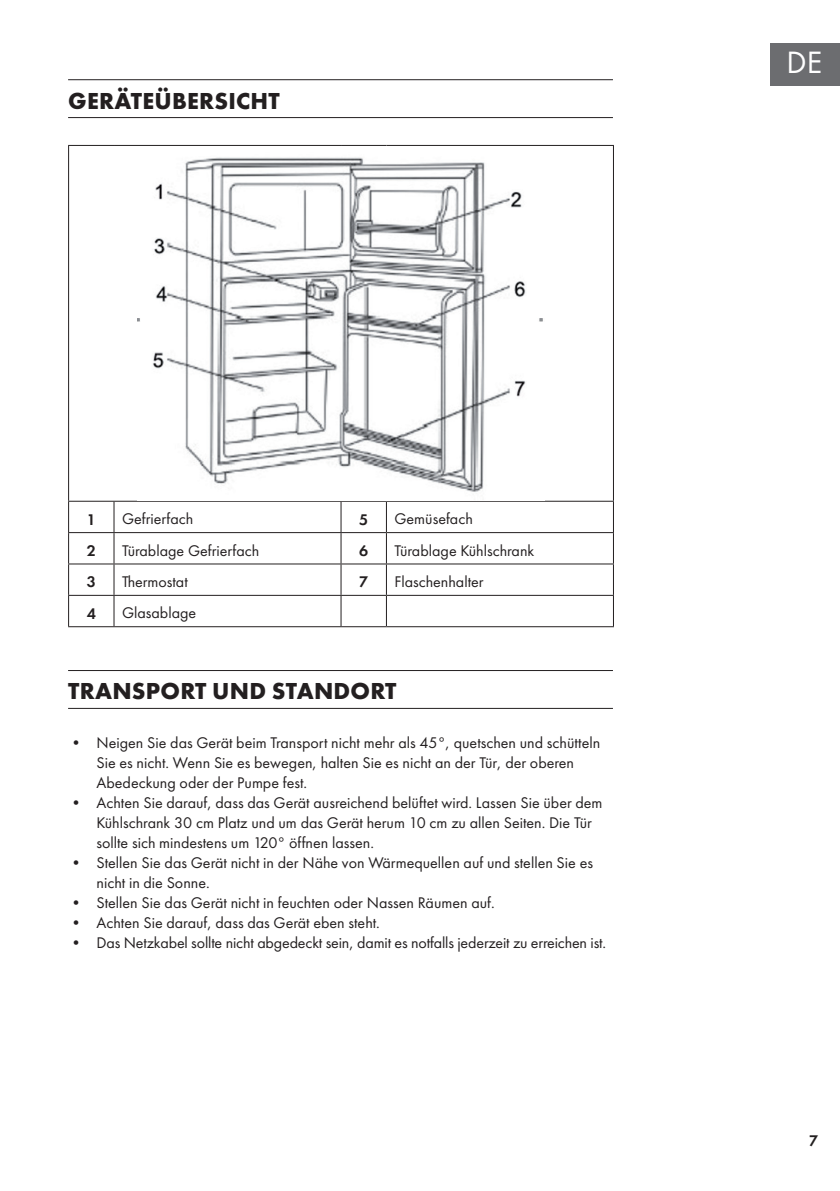
<style>
.page{position:relative;width:840px;height:1191px;background:#fff}
.page>*{position:absolute;margin:0;border:0;box-sizing:border-box;transform-origin:0 0}
.t1{font:32px "Futura PTW08";color:#fff}
.t2{font:700 24px "Futura PTW08";letter-spacing:.01em;color:#231f20}
.t3{font:16px/20px "Futura PTW08";color:#231f20}
.t4{font:600 16px "Futura PTW08";color:#231f20}
</style>
<div class="page">
<div style="left:770px;top:43px;width:69px;height:42px;background:#6c6d70"></div>
<hr style="left:68px;top:79px;width:544px;height:1px;background:#231f20">
<hr style="left:68px;top:117px;width:544px;height:1px;background:#231f20">
<hr style="left:68px;top:670px;width:544px;height:1px;background:#231f20">
<hr style="left:68px;top:708px;width:544px;height:1px;background:#231f20">
<hr style="left:68px;top:145px;width:46px;height:1px;background:#231f20">
<hr style="left:68px;top:146px;width:1px;height:355px;background:#231f20">
<hr style="left:114px;top:145px;width:227px;height:1px;background:#231f20">
<hr style="left:341px;top:145px;width:45px;height:1px;background:#231f20">
<hr style="left:386px;top:145px;width:227px;height:1px;background:#231f20">
<hr style="left:612px;top:146px;width:1px;height:355px;background:#231f20">
<hr style="left:68px;top:501px;width:46px;height:1px;background:#231f20">
<hr style="left:68px;top:502px;width:1px;height:30px;background:#231f20">
<hr style="left:114px;top:501px;width:227px;height:1px;background:#231f20">
<hr style="left:113px;top:502px;width:1px;height:30px;background:#231f20">
<hr style="left:341px;top:501px;width:45px;height:1px;background:#231f20">
<hr style="left:340px;top:502px;width:1px;height:30px;background:#231f20">
<hr style="left:386px;top:501px;width:227px;height:1px;background:#231f20">
<hr style="left:386px;top:502px;width:1px;height:30px;background:#231f20">
<hr style="left:612px;top:502px;width:1px;height:30px;background:#231f20">
<hr style="left:68px;top:532px;width:46px;height:1px;background:#231f20">
<hr style="left:68px;top:533px;width:1px;height:30px;background:#231f20">
<hr style="left:114px;top:532px;width:227px;height:1px;background:#231f20">
<hr style="left:113px;top:533px;width:1px;height:30px;background:#231f20">
<hr style="left:341px;top:532px;width:45px;height:1px;background:#231f20">
<hr style="left:340px;top:533px;width:1px;height:30px;background:#231f20">
<hr style="left:386px;top:532px;width:227px;height:1px;background:#231f20">
<hr style="left:386px;top:533px;width:1px;height:30px;background:#231f20">
<hr style="left:612px;top:533px;width:1px;height:30px;background:#231f20">
<hr style="left:68px;top:563px;width:46px;height:1px;background:#231f20">
<hr style="left:68px;top:564px;width:1px;height:31px;background:#231f20">
<hr style="left:114px;top:563px;width:227px;height:1px;background:#231f20">
<hr style="left:113px;top:564px;width:1px;height:31px;background:#231f20">
<hr style="left:341px;top:563px;width:45px;height:1px;background:#231f20">
<hr style="left:340px;top:564px;width:1px;height:31px;background:#231f20">
<hr style="left:386px;top:563px;width:227px;height:1px;background:#231f20">
<hr style="left:386px;top:564px;width:1px;height:31px;background:#231f20">
<hr style="left:612px;top:564px;width:1px;height:31px;background:#231f20">
<hr style="left:68px;top:595px;width:46px;height:1px;background:#231f20">
<hr style="left:68px;top:596px;width:1px;height:30px;background:#231f20">
<hr style="left:114px;top:595px;width:227px;height:1px;background:#231f20">
<hr style="left:113px;top:596px;width:1px;height:30px;background:#231f20">
<hr style="left:341px;top:595px;width:45px;height:1px;background:#231f20">
<hr style="left:340px;top:596px;width:1px;height:30px;background:#231f20">
<hr style="left:386px;top:595px;width:227px;height:1px;background:#231f20">
<hr style="left:386px;top:596px;width:1px;height:30px;background:#231f20">
<hr style="left:612px;top:596px;width:1px;height:30px;background:#231f20">
<hr style="left:68px;top:626px;width:46px;height:1px;background:#231f20">
<hr style="left:114px;top:626px;width:227px;height:1px;background:#231f20">
<hr style="left:341px;top:626px;width:45px;height:1px;background:#231f20">
<hr style="left:386px;top:626px;width:227px;height:1px;background:#231f20">
<img style="left:137px;top:157px;width:406px;height:335px">
<h2 class="t2" style="left:68px;top:85px;width:213px">GERÄTEÜBERSICHT</h2>
<p class="t4" style="left:87px;top:509px;width:11px">1</p>
<p class="t3" style="left:122px;top:509px;width:73px">Gefrierfach</p>
<p class="t4" style="left:359px;top:509px;width:11px">5</p>
<p class="t3" style="left:394px;top:509px;width:80px">Gemüsefach</p>
<p class="t4" style="left:87px;top:540px;width:11px">2</p>
<p class="t3" style="left:122px;top:540px;width:139px">Türablage Gefrierfach</p>
<p class="t4" style="left:359px;top:540px;width:11px">6</p>
<p class="t3" style="left:394px;top:540px;width:141px">Türablage Kühlschrank</p>
<p class="t4" style="left:87px;top:572px;width:11px">3</p>
<p class="t3" style="left:122px;top:571px;width:67px">Thermostat</p>
<p class="t4" style="left:359px;top:572px;width:11px">7</p>
<p class="t3" style="left:394px;top:571px;width:91px">Flaschenhalter</p>
<p class="t4" style="left:87px;top:603px;width:11px">4</p>
<p class="t3" style="left:122px;top:603px;width:76px">Glasablage</p>
<h2 class="t2" style="left:68px;top:676px;width:329px">TRANSPORT UND STANDORT</h2>
<p class="t3" style="left:96px;top:732px;width:505px;text-indent:-28px">• Neigen Sie das Gerät beim Transport nicht mehr als 45°, quetschen und schütteln<br>Sie es nicht. Wenn Sie es bewegen, halten Sie es nicht an der Tür, der oberen<br>Abedeckung oder der Pumpe fest.</p>
<p class="t3" style="left:96px;top:792px;width:507px;text-indent:-28px">• Achten Sie darauf, dass das Gerät ausreichend belüftet wird. Lassen Sie über dem<br>Kühlschrank 30 cm Platz und um das Gerät herum 10 cm zu allen Seiten. Die Tür sollte sich mindestens um 120° öffnen lassen.</p>
<p class="t3" style="left:96px;top:852px;width:497px;text-indent:-28px">• Stellen Sie das Gerät nicht in der Nähe von Wärmequellen auf und stellen Sie es nicht in die Sonne.</p>
<p class="t3" style="left:68px;top:892px;width:428px">• Stellen Sie das Gerät nicht in feuchten oder Nassen Räumen auf.</p>
<p class="t3" style="left:68px;top:912px;width:313px">• Achten Sie darauf, dass das Gerät eben steht.</p>
<p class="t3" style="left:68px;top:932px;width:539px">• Das Netzkabel sollte nicht abgedeckt sein, damit es notfalls jederzeit zu erreichen ist.</p>
<h1 class="t1" style="left:786px;top:43px;width:37px">DE</h1>
<p class="t4" style="left:808px;top:1130px;width:11px">7</p>
</div>
